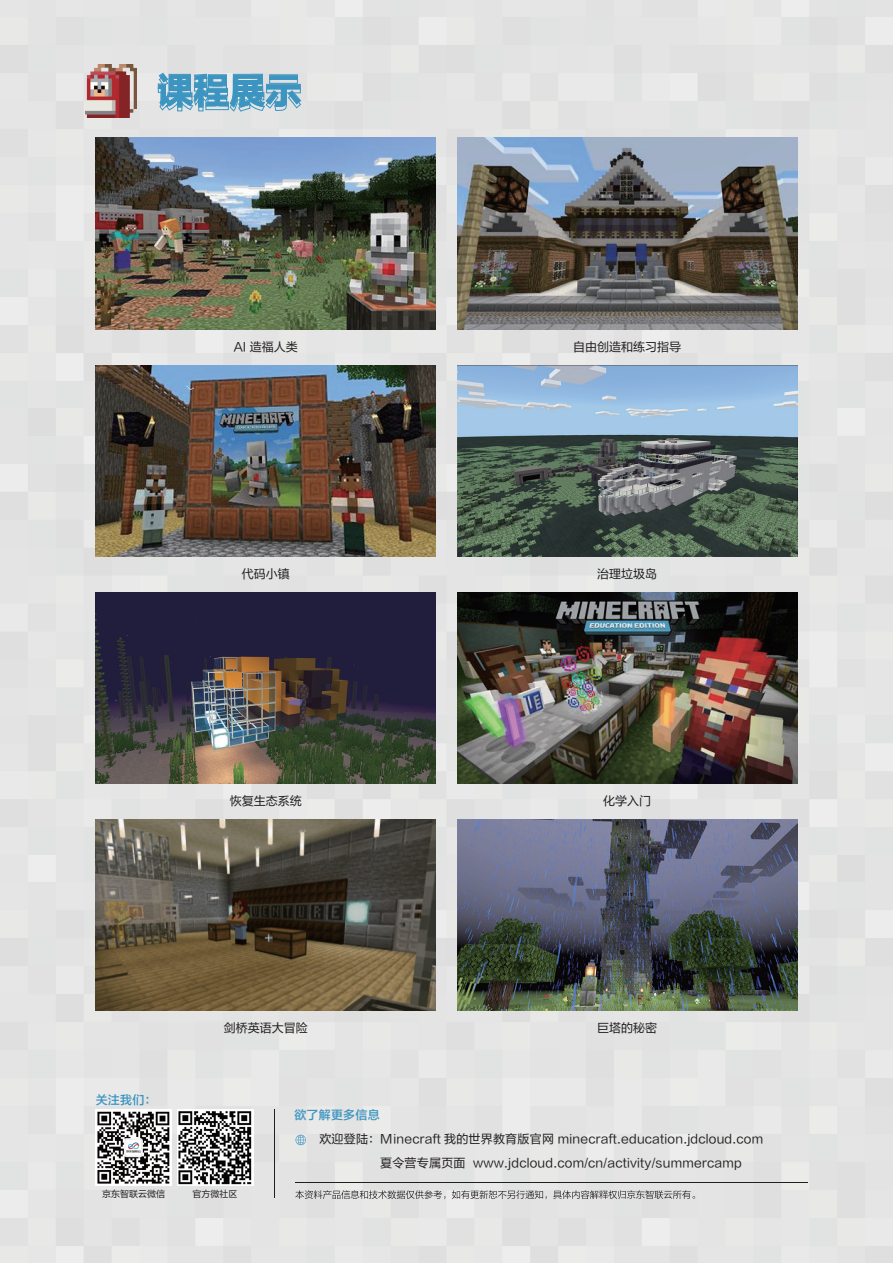
<style>
.page{position:relative;width:893px;height:1263px;background:#e4e4e5}
.page>*{position:absolute;margin:0;border:0;box-sizing:border-box;transform-origin:0 0}
.t1{font:36px "FZLTCHJW GB1 0";color:#3c95c0}
.t2{font:12px/24px "FZLTHJW GB1 0";letter-spacing:.02em;color:#231f20}
.t3{font:12px "FZLTHJW GB1 0";color:#231f20}
.t4{font:12px "FZLTZHJW GB1 0";letter-spacing:.02em;color:#3c95c0}
.t5{font:9px "FZLTHJW GB1 0";color:#231f20}
</style>
<div class="page">
<svg style="left:158px;top:72px;width:144px;height:40px"></svg>
<img style="left:96px;top:819px;width:340px;height:192px">
<img style="left:96px;top:138px;width:340px;height:191px">
<img style="left:457px;top:592px;width:340px;height:191px">
<img style="left:96px;top:365px;width:340px;height:191px">
<img style="left:96px;top:592px;width:340px;height:191px">
<img style="left:457px;top:138px;width:340px;height:191px">
<img style="left:457px;top:819px;width:340px;height:192px">
<img style="left:457px;top:365px;width:340px;height:191px">
<hr style="left:295px;top:1182px;width:513px;height:1px;background:#231f20">
<hr style="left:274px;top:1109px;width:1px;height:89px;background:#231f20">
<img style="left:96px;top:1109px;width:76px;height:76px">
<svg style="left:295px;top:1190px;width:150px;height:9px"></svg>
<svg style="left:452px;top:1190px;width:95px;height:9px"></svg>
<svg style="left:553px;top:1190px;width:142px;height:9px"></svg>
<svg style="left:296px;top:1135px;width:10px;height:10px"></svg>
<img style="left:178px;top:1109px;width:75px;height:76px">
<img style="left:85px;top:64px;width:52px;height:54px">
<h1 class="t1" style="left:157px;top:69px;width:146px">课程展示</h1>
<p class="t2" style="left:234px;top:335px;width:65px">AI 造福人类</p>
<p class="t3" style="left:573px;top:340px;width:109px">自由创造和练习指导</p>
<p class="t2" style="left:242px;top:562px;width:49px">代码小镇</p>
<p class="t2" style="left:597px;top:562px;width:61px">治理垃圾岛</p>
<p class="t2" style="left:230px;top:789px;width:73px">恢复生态系统</p>
<p class="t2" style="left:603px;top:789px;width:49px">化学入门</p>
<p class="t4" style="left:96px;top:1092px;width:62px">关注我们：</p>
<p class="t3" style="left:224px;top:1021px;width:85px">剑桥英语大冒险</p>
<p class="t2" style="left:597px;top:1016px;width:61px">巨塔的秘密</p>
<p class="t4" style="left:294px;top:1108px;width:87px">欲了解更多信息</p>
<p class="t2" style="left:380px;top:1127px;width:385px;text-indent:-61px">欢迎登陆：Minecraft 我的世界教育版官网 minecraft.education.jdcloud.com夏令营专属页面 www.jdcloud.com/cn/activity/summercamp</p>
<p class="t5" style="left:102px;top:1188px;width:64px">京东智联云微信</p>
<p class="t5" style="left:193px;top:1188px;width:46px">官方微社区</p>
</div>
